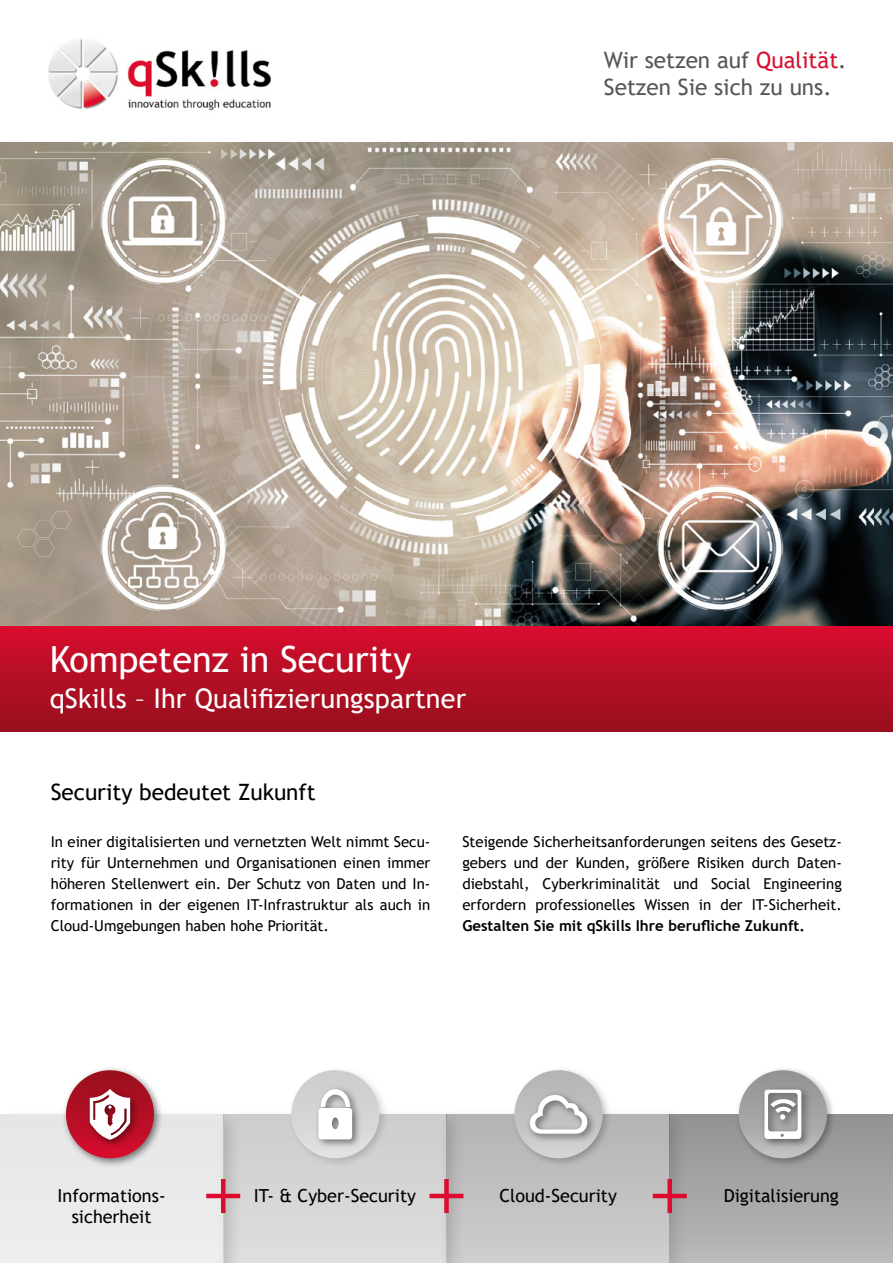
<style>
.page{position:relative;width:893px;height:1263px;background:#fff}
.page>*{position:absolute;margin:0;border:0;box-sizing:border-box;transform-origin:0 0}
.t1{font:36px "Trebuchet MS";color:#fff}
.t2{font:27px "Trebuchet MS";letter-spacing:.005em;color:#fff}
.t3{font:22.5px/27px "Trebuchet MS";color:#575756}
.t4{font:22.5px "Trebuchet MS";color:#000}
.t5{font:18px/21.6px "Trebuchet MS";color:#000;text-align:center}
.t6{font:15px/21px "Trebuchet MS";color:#000;text-align:justify}
.t7{font:700 15px "Trebuchet MS";color:#000}
.s1{color:#d51130}
.s2{color:#fff}
</style>
<div class="page">
<div style="left:439px;top:1107px;width:251px;height:156px;background:#000;opacity:.5"></div>
<div style="left:446px;top:1115px;width:224px;height:148px;background:linear-gradient(to bottom,#b4b3b3,#cecece)"></div>
<div style="left:215px;top:1107px;width:252px;height:156px;background:#000;opacity:.5"></div>
<div style="left:223px;top:1115px;width:223px;height:148px;background:#d7d7d7"></div>
<svg style="left:0;top:1107px;width:243px;height:156px"></svg>
<div style="left:0;top:1115px;width:223px;height:148px;background:#ebebea"></div>
<div style="left:670px;top:1115px;width:223px;height:148px;background:linear-gradient(to bottom,#919191,#b8b8b8)"></div>
<div style="left:287px;top:1066px;width:102px;height:102px;background:#000;opacity:.5"></div>
<div style="left:291px;top:1070px;width:88px;height:88px;background:linear-gradient(to right,#d6d5d5,#d4d4d4);border-radius:50%"></div>
<div style="left:510px;top:1066px;width:102px;height:102px;background:#000;opacity:.5"></div>
<div style="left:515px;top:1070px;width:88px;height:88px;background:linear-gradient(to bottom,#b2b2b2,#d0d0d0);border-radius:50%"></div>
<div style="left:735px;top:1066px;width:102px;height:102px;background:#000;opacity:.5"></div>
<div style="left:739px;top:1070px;width:88px;height:88px;background:linear-gradient(to bottom,#90908f,#bdbdbc);border-radius:50%"></div>
<div style="left:62px;top:1066px;width:102px;height:102px;background:#000;opacity:.5"></div>
<svg style="left:66px;top:1070px;width:88px;height:88px;background:#b31126"></svg>
<hr style="left:221px;top:1179px;width:4px;height:34px;background:#dd0b2f">
<hr style="left:206px;top:1194px;width:34px;height:4px;background:#dd0b2f">
<div style="left:444px;top:1179px;width:5px;height:34px;background:#dd0b2f"></div>
<hr style="left:429px;top:1194px;width:34px;height:4px;background:#dd0b2f">
<div style="left:667px;top:1179px;width:5px;height:34px;background:#dd0b2f"></div>
<hr style="left:653px;top:1194px;width:34px;height:4px;background:#dd0b2f">
<div style="left:314px;top:1085px;width:48px;height:64px;background:#000;opacity:.5"></div>
<svg style="left:318px;top:1089px;width:34px;height:50px"></svg>
<div style="left:760px;top:1085px;width:51px;height:64px;background:#000;opacity:.5"></div>
<svg style="left:764px;top:1089px;width:37px;height:50px"></svg>
<div style="left:85px;top:1085px;width:55px;height:64px;background:#000;opacity:.5"></div>
<svg style="left:88px;top:1090px;width:44px;height:52px"></svg>
<div style="left:526px;top:1090px;width:71px;height:53px;background:#000;opacity:.5"></div>
<svg style="left:530px;top:1092px;width:57px;height:41px"></svg>
<img style="left:0;top:143px;width:893px;height:483px">
<div style="left:0;top:626px;width:893px;height:106px;background:linear-gradient(to bottom,#d70d2e,#96101d)"></div>
<img style="left:48px;top:39px;width:223px;height:72px">
<h3 class="t3" style="left:604px;top:46px;width:244px">Wir setzen auf <span class="s1">Qualität</span><span class="s2">.<br></span>Setzen Sie sich zu uns.</h3>
<h1 class="t1" style="left:50px;top:636px;width:363px">Kompetenz in Security</h1>
<h2 class="t2" style="left:50px;top:682px;width:418px">qSkills – Ihr Qualifizierungspartner</h2>
<h3 class="t4" style="left:51px;top:778px;width:266px">Security bedeutet Zukunft</h3>
<p class="t6" style="left:51px;top:831px;width:381px">In einer digitalisierten und vernetzten Welt nimmt Secu&shy;rity für Unternehmen und Organisationen einen immer höheren Stellenwert ein. Der Schutz von Daten und In&shy;formationen in der eigenen IT-Infrastruktur als auch in Cloud-Umgebungen haben hohe Priorität.</p>
<p class="t6" style="left:462px;top:831px;width:381px">Steigende Sicherheitsanforderungen seitens des Gesetz&shy;gebers und der Kunden, größere Risiken durch Daten&shy;diebstahl, Cyberkriminalität und Social Engineering erfordern professionelles Wissen in der IT-Sicherheit.</p>
<p class="t7" style="left:462px;top:916px;width:344px">Gestalten Sie mit qSkills Ihre berufliche Zukunft.</p>
<p class="t5" style="left:58px;top:1184px;width:110px">Informations&shy;sicherheit</p>
<p class="t5" style="left:254px;top:1184px;width:164px">IT- &amp; Cyber-Security</p>
<p class="t5" style="left:499px;top:1184px;width:119px">Cloud-Security</p>
<p class="t5" style="left:724px;top:1184px;width:117px">Digitalisierung</p>
</div>
